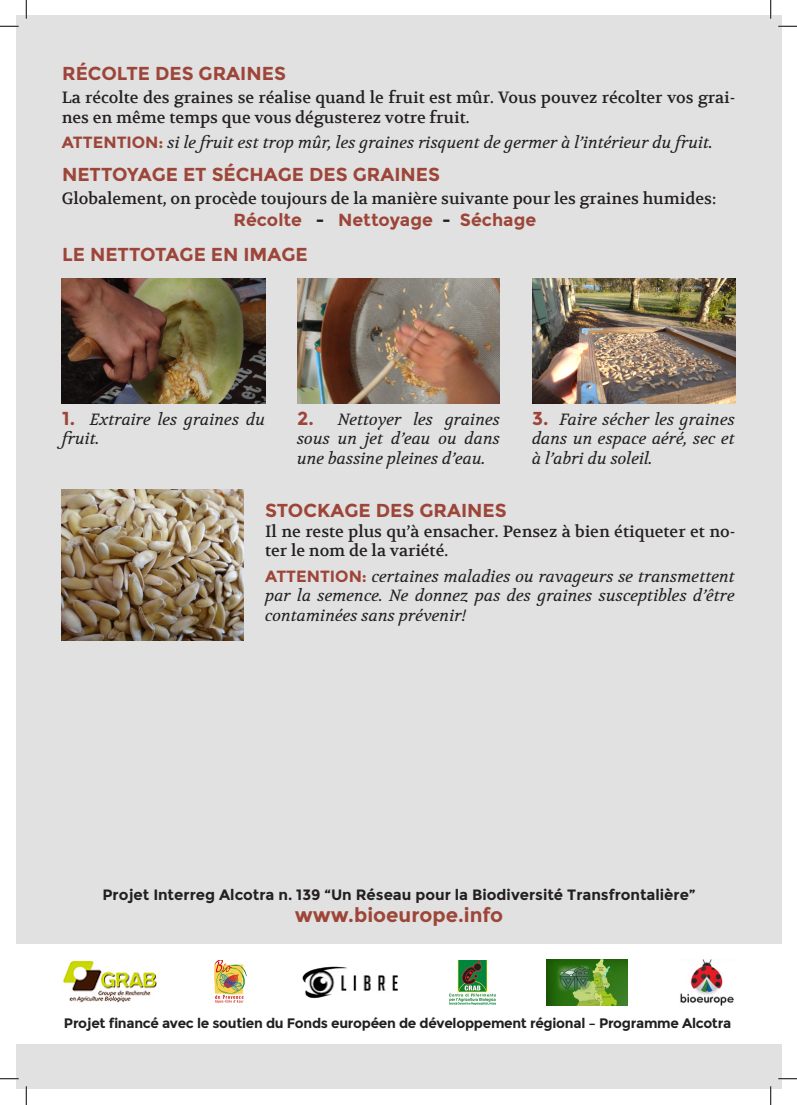
<style>
.page{position:relative;width:797px;height:1105px;background:#fff}
.page>*{position:absolute;margin:0;border:0;box-sizing:border-box;transform-origin:0 0}
.t1{font:700 20px "Montserrat";color:#9d4538}
.t2{font:700 18.75px "Montserrat";color:#9d4538}
.t3{font:700 17.5px "Montserrat";color:#9d4538}
.t4{font:italic 16.25px/19.5px "Volkhov";color:#231f20;text-align:justify}
.t5{font:16.25px/19.5px "Volkhov";color:#231f20}
.t6{font:700 15px "Montserrat";color:#231f20}
.t7{font:700 13.75px "Montserrat";letter-spacing:-.02em;color:#231f20}
.s1{font-family:"Montserrat";font-weight:700;font-style:normal;color:#9d4538}
.s2{color:#231f20}
.s3{font-family:"Montserrat";font-weight:700;font-style:normal;font-size:18.75px;color:#9d4538}
</style>
<div class="page">
<div style="left:16px;top:16px;width:765px;height:1073px;background:#e1e1e1"></div>
<div style="left:16px;top:944px;width:765px;height:99px;background:#fff"></div>
<img style="left:63px;top:961px;width:94px;height:42px">
<img style="left:214px;top:961px;width:33px;height:43px">
<img style="left:302px;top:966px;width:96px;height:33px">
<img style="left:680px;top:960px;width:54px;height:45px">
<img style="left:449px;top:961px;width:46px;height:44px">
<img style="left:546px;top:960px;width:81px;height:45px">
<img style="left:62px;top:490px;width:182px;height:150px">
<img style="left:62px;top:279px;width:203px;height:124px">
<img style="left:297px;top:279px;width:203px;height:124px">
<img style="left:532px;top:279px;width:203px;height:124px">
<svg style="left:0;top:25px;width:19px;height:2px"></svg>
<svg style="left:778px;top:25px;width:19px;height:2px"></svg>
<svg style="left:0;top:1078px;width:19px;height:1px"></svg>
<svg style="left:778px;top:1078px;width:19px;height:1px"></svg>
<svg style="left:25px;top:0;width:2px;height:19px"></svg>
<svg style="left:25px;top:1086px;width:2px;height:19px"></svg>
<svg style="left:770px;top:0;width:1px;height:19px"></svg>
<svg style="left:770px;top:1086px;width:1px;height:19px"></svg>
<p class="t2" style="left:62px;top:62px;width:225px">RÉCOLTE DES GRAINES</p>
<p class="t5" style="left:62px;top:88px;width:675px">La récolte des graines se réalise quand le fruit est mûr. Vous pouvez récolter vos grai&shy;nes en même temps que vous dégusterez votre fruit.</p>
<p class="t4" style="left:62px;top:133px;width:652px"><span class="s1">ATTENTION:</span> si le fruit est trop mûr, les graines risquent de germer à l’intérieur du fruit.</p>
<p class="t2" style="left:62px;top:163px;width:379px">NETTOYAGE ET SÉCHAGE DES GRAINES</p>
<p class="t5" style="left:62px;top:188px;width:656px">Globalement, on procède toujours de la manière suivante pour les graines humides:</p>
<p class="t3" style="left:233px;top:210px;width:304px">Récolte <span class="s2">-</span> Nettoyage <span class="s2">-</span> Séchage</p>
<p class="t2" style="left:62px;top:243px;width:247px">LE NETTOTAGE EN IMAGE</p>
<p class="t4" style="left:62px;top:410px;width:204px"><span class="s3">1.</span> Extraire les graines du fruit.</p>
<p class="t4" style="left:297px;top:410px;width:204px"><span class="s3">2.</span> Nettoyer les graines sous un jet d’eau ou dans une bassine pleines d’eau.</p>
<p class="t4" style="left:532px;top:410px;width:204px"><span class="s3">3.</span> Faire sécher les graines dans un espace aéré, sec et à l’abri du soleil.</p>
<p class="t2" style="left:265px;top:500px;width:243px">STOCKAGE DES GRAINES</p>
<p class="t5" style="left:265px;top:522px;width:471px">Il ne reste plus qu’à ensacher. Pensez à bien étiqueter et no&shy;ter le nom de la variété.</p>
<p class="t4" style="left:265px;top:567px;width:471px"><span class="s1">ATTENTION:</span> certaines maladies ou ravageurs se transmettent par la semence. Ne donnez pas des graines susceptibles d’être contaminées sans prévenir!</p>
<p class="t6" style="left:102px;top:885px;width:594px">Projet Interreg Alcotra n. 139 “Un Réseau pour la Biodiversité Transfrontalière”</p>
<p class="t1" style="left:295px;top:903px;width:210px">www.bioeurope.info</p>
<p class="t7" style="left:64px;top:1015px;width:668px">Projet financé avec le soutien du Fonds européen de développement régional – Programme Alcotra</p>
</div>
